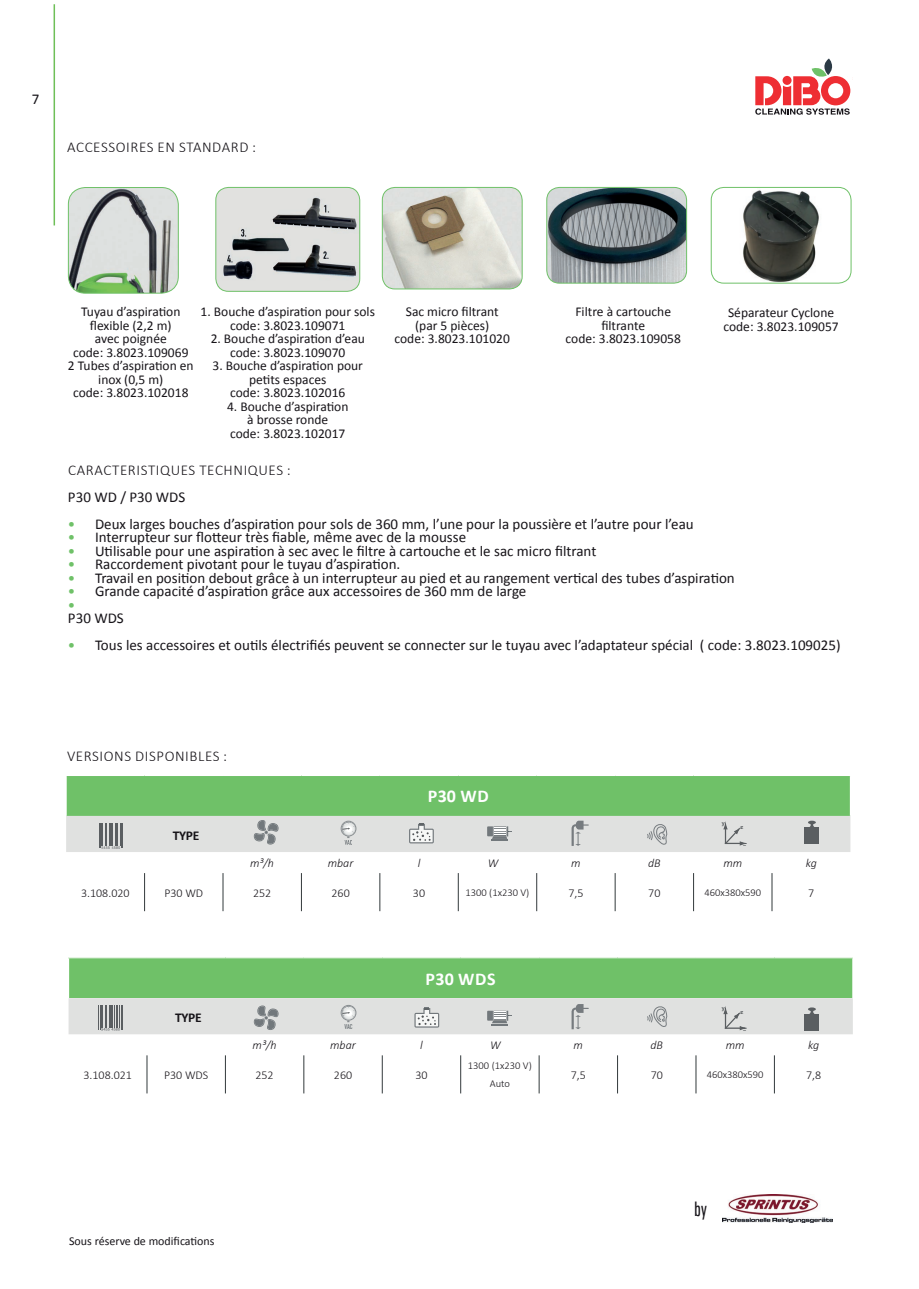
<style>
.page{position:relative;width:919px;height:1289px;background:#fff}
.page>*{position:absolute;margin:0;border:0;box-sizing:border-box;transform-origin:0 0}
.t1{font:21px "Univers Condensed";color:#171419;scale:.75 1}
.t2{font:700 18px "Calibri";letter-spacing:.02em;color:#fff}
.t3{font:15px/13.5px "Calibri";color:#171419}
.t4{font:300 15px "Calibri";letter-spacing:.04em;color:#171419}
.t5{font:13.5px/13.5px "Calibri";color:#171419;text-align:center}
.t6{font:700 13.5px "Calibri";letter-spacing:-.025em;color:#171419}
.t7{font:300 12px "Calibri";color:#171419}
.t8{font:italic 300 12px "Calibri";color:#171419}
.t9{font:12px "Calibri";color:#171419}
.t10{font:300 10.5px/18px "Calibri";color:#171419;text-align:center}
.t11{font:6.9px "DIN Engschrift LT";color:#72787c}
.t12{font:700 5.55px "Arial";color:#5a5e61}
.s1{color:#6fc168}
</style>
<div class="page">
<svg style="left:755px;top:58px;width:96px;height:57px"></svg>
<hr style="left:54px;top:4px;width:1px;height:221px;background:#6ebf58">
<img style="left:722px;top:1194px;width:110px;height:28px">
<img style="left:68px;top:187px;width:110px;height:106px">
<div style="left:68px;top:187px;width:111px;height:106px;border:1px solid #6fc168;border-radius:17px"></div>
<img style="left:216px;top:187px;width:144px;height:104px">
<div style="left:215px;top:187px;width:145px;height:104px;border:1px solid #6fc168;border-radius:13px"></div>
<img style="left:382px;top:187px;width:140px;height:102px">
<div style="left:382px;top:187px;width:140px;height:102px;border:1px solid #6fc168;border-radius:13px"></div>
<img style="left:546px;top:187px;width:140px;height:96px">
<div style="left:546px;top:187px;width:140px;height:96px;border:1px solid #6fc168;border-radius:13px"></div>
<img style="left:711px;top:187px;width:140px;height:96px">
<div style="left:711px;top:187px;width:140px;height:96px;border:1px solid #6fc168;border-radius:13px"></div>
<div style="left:66px;top:775px;width:784px;height:40px;background:#6fc168"></div>
<hr style="left:66px;top:775px;width:78px;height:1px;background:#fff">
<hr style="left:66px;top:776px;width:1px;height:39px;background:#fff">
<hr style="left:144px;top:775px;width:79px;height:1px;background:#fff">
<hr style="left:223px;top:775px;width:78px;height:1px;background:#fff">
<hr style="left:301px;top:775px;width:79px;height:1px;background:#fff">
<hr style="left:380px;top:775px;width:78px;height:1px;background:#fff">
<hr style="left:458px;top:775px;width:78px;height:1px;background:#fff">
<hr style="left:536px;top:775px;width:79px;height:1px;background:#fff">
<hr style="left:615px;top:775px;width:78px;height:1px;background:#fff">
<hr style="left:693px;top:775px;width:79px;height:1px;background:#fff">
<hr style="left:772px;top:775px;width:78px;height:1px;background:#fff">
<hr style="left:849px;top:776px;width:1px;height:39px;background:#fff">
<hr style="left:144px;top:873px;width:1px;height:38px;background:#32393b">
<hr style="left:223px;top:873px;width:1px;height:38px;background:#32393b">
<hr style="left:301px;top:873px;width:1px;height:38px;background:#32393b">
<hr style="left:379px;top:873px;width:1px;height:38px;background:#32393b">
<hr style="left:458px;top:873px;width:1px;height:38px;background:#32393b">
<hr style="left:536px;top:873px;width:1px;height:38px;background:#32393b">
<hr style="left:615px;top:873px;width:1px;height:38px;background:#32393b">
<hr style="left:693px;top:873px;width:1px;height:38px;background:#32393b">
<hr style="left:771px;top:873px;width:1px;height:38px;background:#32393b">
<div style="left:69px;top:957px;width:783px;height:41px;background:#6fc168"></div>
<hr style="left:68px;top:957px;width:79px;height:1px;background:#fff">
<hr style="left:147px;top:957px;width:78px;height:1px;background:#fff">
<hr style="left:225px;top:957px;width:79px;height:1px;background:#fff">
<hr style="left:304px;top:957px;width:78px;height:1px;background:#fff">
<hr style="left:382px;top:957px;width:78px;height:1px;background:#fff">
<hr style="left:460px;top:957px;width:79px;height:1px;background:#fff">
<hr style="left:539px;top:957px;width:78px;height:1px;background:#fff">
<hr style="left:617px;top:957px;width:79px;height:1px;background:#fff">
<hr style="left:696px;top:957px;width:78px;height:1px;background:#fff">
<hr style="left:774px;top:957px;width:79px;height:1px;background:#fff">
<hr style="left:147px;top:1055px;width:1px;height:38px;background:#32393b">
<hr style="left:225px;top:1055px;width:1px;height:38px;background:#32393b">
<hr style="left:303px;top:1055px;width:1px;height:38px;background:#32393b">
<hr style="left:382px;top:1055px;width:1px;height:38px;background:#32393b">
<hr style="left:460px;top:1055px;width:1px;height:38px;background:#32393b">
<hr style="left:539px;top:1055px;width:1px;height:38px;background:#32393b">
<hr style="left:617px;top:1055px;width:1px;height:38px;background:#32393b">
<hr style="left:695px;top:1055px;width:1px;height:38px;background:#32393b">
<hr style="left:774px;top:1055px;width:1px;height:38px;background:#32393b">
<svg style="left:66px;top:815px;width:784px;height:37px;background:#d5d8d6"></svg>
<svg style="left:69px;top:998px;width:783px;height:36px;background:#d9dad9"></svg>
<p class="t3" style="left:32px;top:92px;width:9px">7</p>
<p class="t4" style="left:67px;top:137px;width:190px">ACCESSOIRES EN STANDARD :</p>
<p class="t5" style="left:68px;top:305px;width:127px">Tuyau d’aspiration flexible (2,2 m)<br>avec poignée<br>code: 3.8023.109069<br>2 Tubes d’aspiration en inox (0,5 m)<br>code: 3.8023.102018</p>
<p class="t5" style="left:201px;top:305px;width:176px">1. Bouche d’aspiration pour sols code: 3.8023.109071</p>
<p class="t5" style="left:211px;top:332px;width:156px">2. Bouche d’aspiration d’eau code: 3.8023.109070</p>
<p class="t5" style="left:212px;top:359px;width:152px">3. Bouche d’aspiration pour petits espaces<br>code: 3.8023.102016</p>
<p class="t5" style="left:227px;top:399px;width:123px">4. Bouche d’aspiration à brosse ronde<br>code: 3.8023.102017</p>
<p class="t5" style="left:394px;top:305px;width:117px">Sac micro filtrant (par 5 pièces)<br>code: 3.8023.101020</p>
<p class="t5" style="left:565px;top:305px;width:117px">Filtre à cartouche filtrante<br>code: 3.8023.109058</p>
<p class="t5" style="left:723px;top:306px;width:117px">Séparateur Cyclone code: 3.8023.109057</p>
<p class="t4" style="left:68px;top:460px;width:224px">CARACTERISTIQUES TECHNIQUES :</p>
<p class="t3" style="left:68px;top:490px;width:119px">P30 WD / P30 WDS</p>
<p class="t3" style="left:68px;top:517px;width:627px"><span class="s1">•</span> Deux larges bouches d’aspiration pour sols de 360 mm, l’une pour la poussière et l’autre pour l’eau</p>
<p class="t3" style="left:68px;top:530px;width:399px"><span class="s1">•</span> Interrupteur sur flotteur très fiable, même avec de la mousse</p>
<p class="t3" style="left:68px;top:544px;width:530px"><span class="s1">•</span> Utilisable pour une aspiration à sec avec le filtre à cartouche et le sac micro filtrant</p>
<p class="t3" style="left:68px;top:557px;width:334px"><span class="s1">•</span> Raccordement pivotant pour le tuyau d’aspiration.</p>
<p class="t3" style="left:68px;top:571px;width:668px"><span class="s1">•</span> Travail en position debout grâce à un interrupteur au pied et au rangement vertical des tubes d’aspiration</p>
<p class="t3" style="left:68px;top:584px;width:460px"><span class="s1">•</span> Grande capacité d’aspiration grâce aux accessoires de 360 mm de large <span class="s1">•</span></p>
<p class="t3" style="left:68px;top:611px;width:57px">P30 WDS</p>
<p class="t3" style="left:68px;top:638px;width:774px"><span class="s1">•</span> Tous les accessoires et outils électrifiés peuvent se connecter sur le tuyau avec l’adaptateur spécial ( code: 3.8023.109025)</p>
<p class="t4" style="left:67px;top:747px;width:162px">VERSIONS DISPONIBLES :</p>
<p class="t6" style="left:173px;top:827px;width:28px">TYPE</p>
<p class="t2" style="left:428px;top:785px;width:62px">P30 WD</p>
<p class="t12" style="left:721px;top:819px;width:5px">y</p>
<p class="t12" style="left:740px;top:823px;width:4px">z</p>
<p class="t12" style="left:743px;top:842px;width:5px">x</p>
<p class="t8" style="left:250px;top:855px;width:25px">m³/h</p>
<p class="t8" style="left:328px;top:855px;width:27px">mbar</p>
<p class="t8" style="left:417px;top:855px;width:4px">l</p>
<p class="t8" style="left:488px;top:855px;width:12px">W</p>
<p class="t8" style="left:571px;top:855px;width:11px">m</p>
<p class="t8" style="left:648px;top:855px;width:14px">dB</p>
<p class="t8" style="left:723px;top:855px;width:20px">mm</p>
<p class="t8" style="left:805px;top:855px;width:12px">kg</p>
<p class="t7" style="left:81px;top:885px;width:50px">3.108.020</p>
<p class="t7" style="left:164px;top:885px;width:40px">P30 WD</p>
<p class="t7" style="left:253px;top:885px;width:20px">252</p>
<p class="t7" style="left:331px;top:885px;width:20px">260</p>
<p class="t7" style="left:413px;top:885px;width:14px">30</p>
<p class="t10" style="left:465px;top:883px;width:65px">1300 (1x230 V)</p>
<p class="t7" style="left:568px;top:885px;width:17px">7,5</p>
<p class="t7" style="left:648px;top:885px;width:14px">70</p>
<p class="t10" style="left:704px;top:883px;width:58px">460x380x590</p>
<p class="t7" style="left:808px;top:885px;width:8px">7</p>
<p class="t6" style="left:175px;top:1009px;width:28px">TYPE</p>
<p class="t11" style="left:344px;top:1022px;width:10px">VAC</p>
<p class="t2" style="left:425px;top:967px;width:72px">P30 WDS</p>
<p class="t12" style="left:721px;top:1004px;width:5px">y</p>
<p class="t12" style="left:740px;top:1008px;width:4px">z</p>
<p class="t12" style="left:743px;top:1027px;width:5px">x</p>
<p class="t8" style="left:252px;top:1037px;width:25px">m³/h</p>
<p class="t8" style="left:330px;top:1037px;width:27px">mbar</p>
<p class="t8" style="left:420px;top:1037px;width:4px">l</p>
<p class="t8" style="left:490px;top:1037px;width:12px">W</p>
<p class="t8" style="left:573px;top:1037px;width:11px">m</p>
<p class="t8" style="left:650px;top:1037px;width:14px">dB</p>
<p class="t8" style="left:725px;top:1037px;width:20px">mm</p>
<p class="t8" style="left:808px;top:1037px;width:12px">kg</p>
<p class="t7" style="left:83px;top:1067px;width:50px">3.108.021</p>
<p class="t7" style="left:164px;top:1067px;width:46px">P30 WDS</p>
<p class="t7" style="left:255px;top:1067px;width:20px">252</p>
<p class="t7" style="left:334px;top:1067px;width:20px">260</p>
<p class="t7" style="left:415px;top:1067px;width:14px">30</p>
<p class="t10" style="left:468px;top:1056px;width:65px">1300 (1x230 V)<br>Auto</p>
<p class="t7" style="left:570px;top:1067px;width:17px">7,5</p>
<p class="t7" style="left:650px;top:1067px;width:14px">70</p>
<p class="t10" style="left:706px;top:1065px;width:58px">460x380x590</p>
<p class="t7" style="left:806px;top:1067px;width:17px">7,8</p>
<p class="t9" style="left:69px;top:1233px;width:147px">Sous réserve de modifications</p>
<h1 class="t1" style="left:694px;top:1196px;width:19px">by</h1>
</div>
